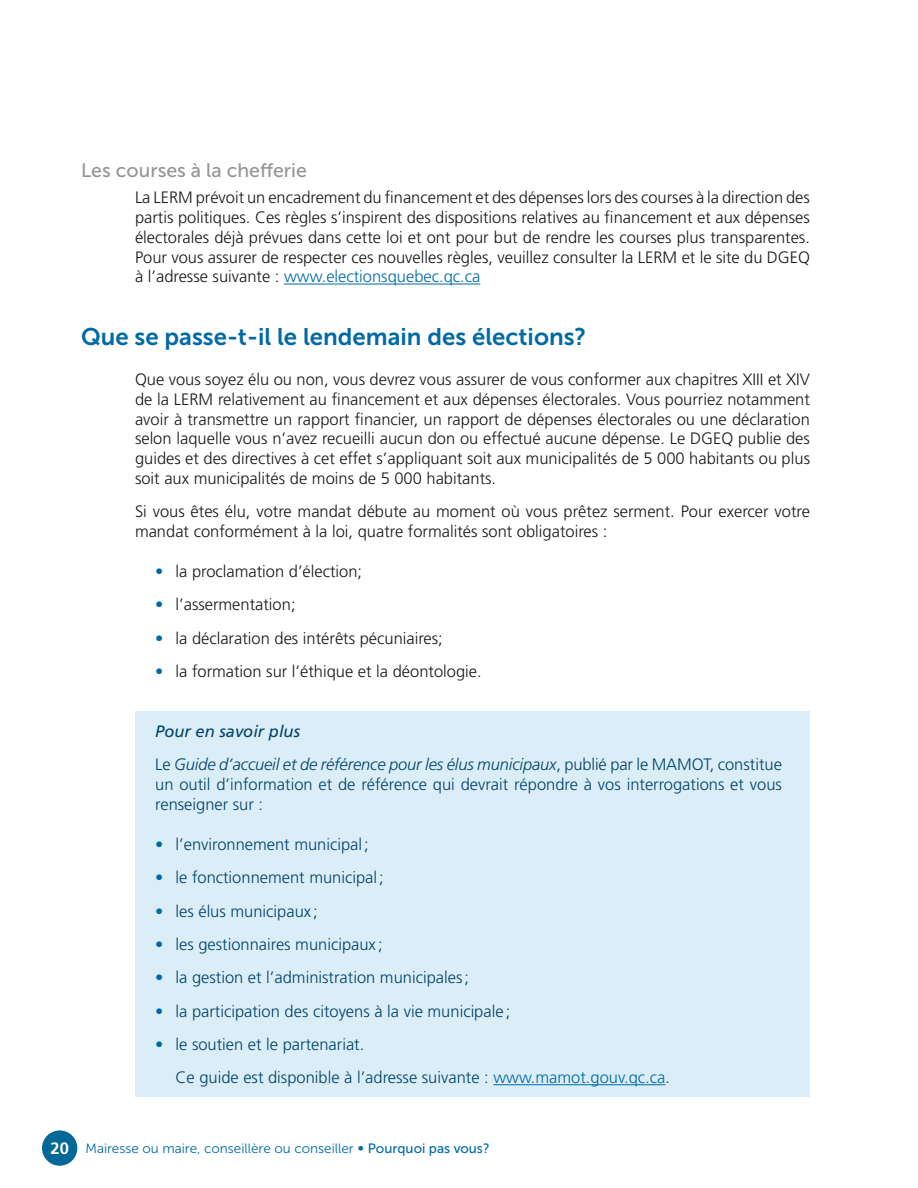
<style>
.page{position:relative;width:918px;height:1188px;background:#fff}
.page>*{position:absolute;margin:0;border:0;box-sizing:border-box;transform-origin:0 0}
.t1{font:24px "Museo Sans 700";color:#006aa5}
.t2{font:19.5px "Museo Sans 500";color:#949597}
.t3{font:300 16.5px/19.8px "Frutiger";color:#1a171c;text-align:justify}
.t4{font:300 16.5px/19.8px "Frutiger";color:#00436b;text-align:justify}
.t5{font:italic 16.5px "Frutiger";color:#00436b}
.t6{font:13.5px "Museo Sans 300";color:#006aa5}
.s1{color:#006aa5}
.s2{font-style:italic}
.s3{font-family:"Frutiger";font-weight:700;font-size:16.5px;color:#fff}
.s4{font-family:"Frutiger";font-weight:300}
.s5{font-family:"Museo Sans 500"}
</style>
<div class="page">
<div style="left:42px;top:1130px;width:35px;height:36px;background:#006996;border-radius:50%"></div>
<div style="left:135px;top:711px;width:675px;height:386px;background:#dbedf6"></div>
<hr style="left:284px;top:284px;width:196px;height:1px;background:#006aa5">
<hr style="left:493px;top:1084px;width:172px;height:1px;background:#006aa5">
<h3 class="t2" style="left:81px;top:159px;width:227px">Les courses à la chefferie</h3>
<p class="t3" style="left:135px;top:188px;width:677px">La LERM prévoit un encadrement du financement et des dépenses lors des courses à la direction des partis politiques. Ces règles s’inspirent des dispositions relatives au financement et aux dépenses électorales déjà prévues dans cette loi et ont pour but de rendre les courses plus transparentes.<br>Pour vous assurer de respecter ces nouvelles règles, veuillez consulter la LERM et le site du DGEQ à l’adresse suivante : <span class="s1">www.electionsquebec.qc.ca</span></p>
<h2 class="t1" style="left:81px;top:323px;width:507px">Que se passe-t-il le lendemain des élections?</h2>
<p class="t3" style="left:135px;top:369px;width:677px">Que vous soyez élu ou non, vous devrez vous assurer de vous conformer aux chapitres XIII et XIV de la LERM relativement au financement et aux dépenses électorales. Vous pourriez notamment avoir à transmettre un rapport financier, un rapport de dépenses électorales ou une déclaration selon laquelle vous n’avez recueilli aucun don ou effectué aucune dépense. Le DGEQ publie des guides et des directives à cet effet s’appliquant soit aux municipalités de 5 000 habitants ou plus soit aux municipalités de moins de 5 000 habitants.</p>
<p class="t3" style="left:135px;top:502px;width:676px">Si vous êtes élu, votre mandat débute au moment où vous prêtez serment. Pour exercer votre mandat conformément à la loi, quatre formalités sont obligatoires :</p>
<p class="t3" style="left:155px;top:561px;width:208px"><span class="s1">•</span> la proclamation d’élection;</p>
<p class="t3" style="left:155px;top:595px;width:142px"><span class="s1">•</span> l’assermentation;</p>
<p class="t3" style="left:155px;top:628px;width:289px"><span class="s1">•</span> la déclaration des intérêts pécuniaires;</p>
<p class="t3" style="left:155px;top:661px;width:328px"><span class="s1">•</span> la formation sur l’éthique et la déontologie.</p>
<p class="t5" style="left:155px;top:722px;width:146px">Pour en savoir plus</p>
<p class="t4" style="left:155px;top:755px;width:628px">Le <span class="s2">Guide d’accueil et de référence pour les élus municipaux</span>, publié par le MAMOT, constitue un outil d’information et de référence qui devrait répondre à vos interrogations et vous renseigner sur :</p>
<p class="t4" style="left:155px;top:834px;width:215px"><span class="s1">•</span> l’environnement municipal;</p>
<p class="t4" style="left:155px;top:868px;width:230px"><span class="s1">•</span> le fonctionnement municipal;</p>
<p class="t4" style="left:155px;top:901px;width:164px"><span class="s1">•</span> les élus municipaux ;</p>
<p class="t4" style="left:155px;top:934px;width:229px"><span class="s1">•</span> les gestionnaires municipaux ;</p>
<p class="t4" style="left:155px;top:968px;width:315px"><span class="s1">•</span> la gestion et l’administration municipales;</p>
<p class="t4" style="left:155px;top:1001px;width:357px"><span class="s1">•</span> la participation des citoyens à la vie municipale ;</p>
<p class="t4" style="left:155px;top:1034px;width:211px"><span class="s1">•</span> le soutien et le partenariat.</p>
<p class="t4" style="left:176px;top:1067px;width:496px">Ce guide est disponible à l’adresse suivante : <span class="s1">www.mamot.gouv.qc.ca</span>.</p>
<p class="t6" style="left:51px;top:1142px;width:441px"><span class="s3">20</span> Mairesse ou maire, conseillère ou conseiller <span class="s4">•</span> <span class="s5">Pourquoi pas vous?</span></p>
</div>
